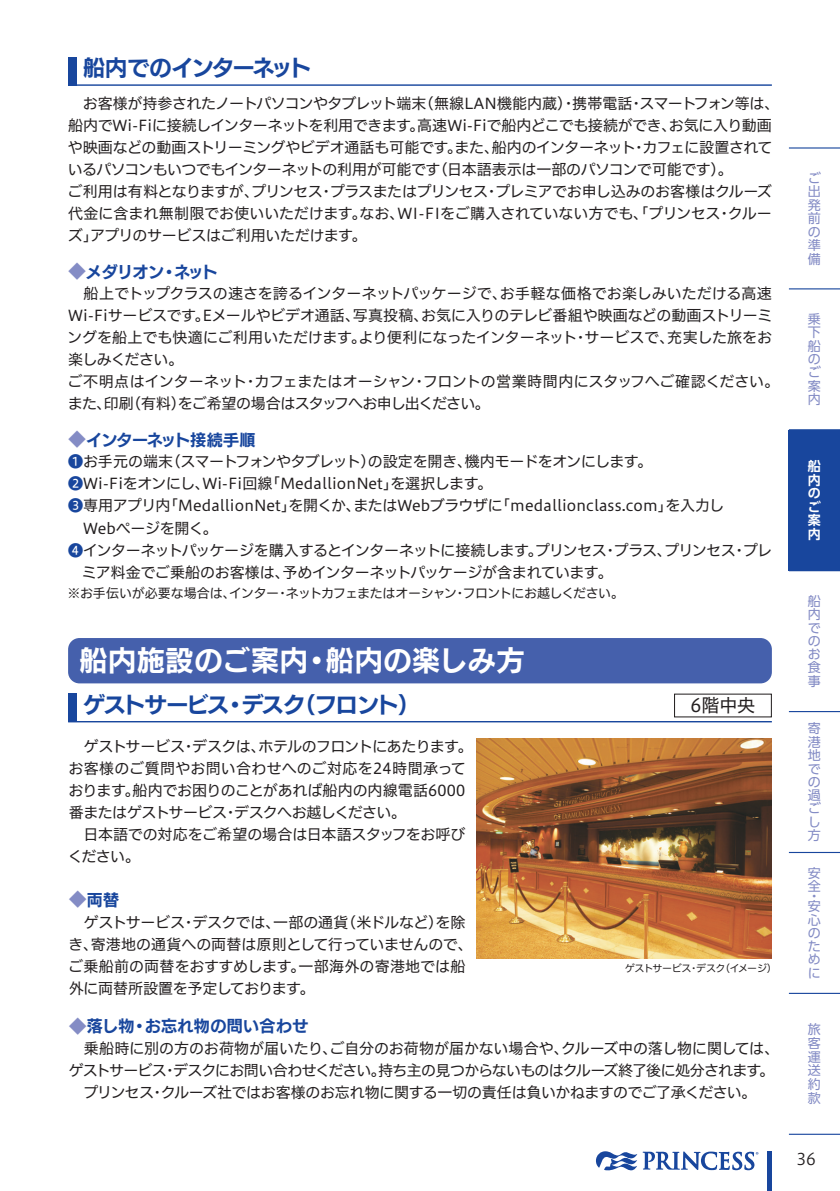
<style>
.page{position:relative;width:840px;height:1191px;background:#fff}
.page>*{position:absolute;margin:0;border:0;box-sizing:border-box;transform-origin:0 0}
.t1{font:28px "New Rodin Pro B";letter-spacing:.025em;color:#fff}
.t2{font:22px "New Rodin Pro B";letter-spacing:-.07em;color:#18469d}
.t3{font:18px "Hiragino UD Sans F Std W4";color:#231f20}
.t4{font:16px "New Rodin Pro B";letter-spacing:-.04em;color:#18469d}
.t5{font:16px "New Rodin Pro B";letter-spacing:.01em;color:#18469d}
.t6{font:16px "Hiragino UD Sans F Std W3";color:#231f20}
.t7{font:15px/22px "Hiragino UD Sans F Std W4";letter-spacing:-.02em;color:#231f20}
.t8{font:15px "Hiragino UD Sans F Std W4";letter-spacing:.01em;color:#231f20}
.t9{font:15px "Hiragino UD Sans F Std W4";letter-spacing:-.04em;color:#231f20}
.t10{font:13px "Hiragino UD Sans F Std W4";letter-spacing:-.035em;color:#231f20}
.t11{font:13px/13.4px "UD Shin Go Pro";color:#848cc5;text-align:justify}
.t12{font:700 13px/13.6px "UD Shin Go Pro De";color:#fff;text-align:justify}
.t13{font:10px "Hiragino UD Sans F Std W4";letter-spacing:-.03em;color:#231f20}
.s1{font-size:18px;color:#848cc5}
.s2{color:#18469d}
</style>
<div class="page">
<hr style="left:68px;top:84px;width:703px;height:2px;background:#18469d">
<div style="left:68px;top:57px;width:9px;height:29px;background:#18469d"></div>
<div style="left:68px;top:638px;width:703px;height:45px;background:#4560ac;border-radius:11px"></div>
<hr style="left:68px;top:721px;width:703px;height:1px;background:#18469d">
<div style="left:68px;top:693px;width:9px;height:29px;background:#18469d"></div>
<img style="left:476px;top:738px;width:295px;height:220px">
<div style="left:788px;top:430px;width:51px;height:140px;background:#18469d"></div>
<hr style="left:788px;top:147px;width:51px;height:2px;background:#18469d">
<hr style="left:788px;top:1133px;width:51px;height:1px;background:#18469d">
<hr style="left:788px;top:992px;width:51px;height:2px;background:#18469d">
<hr style="left:788px;top:852px;width:51px;height:1px;background:#18469d">
<hr style="left:788px;top:711px;width:51px;height:1px;background:#18469d">
<hr style="left:788px;top:570px;width:51px;height:1px;background:#18469d">
<hr style="left:788px;top:429px;width:51px;height:1px;background:#18469d">
<hr style="left:788px;top:288px;width:51px;height:1px;background:#18469d">
<svg style="left:596px;top:1151px;width:162px;height:19px"></svg>
<div style="left:766px;top:1151px;width:5px;height:40px;background:#18469d"></div>
<h2 class="t2" style="left:83px;top:49px;width:229px">船内でのインターネット</h2>
<p class="t7" style="left:68px;top:92px;width:713px">　お客様が持参されたノートパソコンやタブレット端末（無線LAN機能内蔵）・携帯電話・スマートフォン等は、船内でWi-Fiに接続しインターネットを利用できます。高速Wi-Fiで船内どこでも接続ができ、お気に入り動画や映画などの動画ストリーミングやビデオ通話も可能です。また、船内のインターネット・カフェに設置されているパソコンもいつでもインターネットの利用が可能です（日本語表示は一部のパソコンで可能です）。<br>ご利用は有料となりますが、プリンセス・プラスまたはプリンセス・プレミアでお申し込みのお客様はクルーズ代金に含まれ無制限でお使いいただけます。なお、WI-FIをご購入されていない方でも、「プリンセス・クルーズ」アプリのサービスはご利用いただけます。</p>
<p class="t4" style="left:68px;top:258px;width:151px"><span class="s1">◆</span>メダリオン・ネット</p>
<p class="t7" style="left:67px;top:282px;width:713px">　船上でトップクラスの速さを誇るインターネットパッケージで、お手軽な価格でお楽しみいただける高速Wi-Fiサービスです。Eメールやビデオ通話、写真投稿、お気に入りのテレビ番組や映画などの動画ストリーミングを船上でも快適にご利用いただけます。より便利になったインターネット・サービスで、充実した旅をお楽しみください。<br>ご不明点はインターネット・カフェまたはオーシャン・フロントの営業時間内にスタッフへご確認ください。また、印刷（有料）をご希望の場合はスタッフへお申し出ください。</p>
<p class="t4" style="left:68px;top:426px;width:189px"><span class="s1">◆</span>インターネット接続手順</p>
<p class="t7" style="left:68px;top:450px;width:585px"><span class="s2">❶</span>お手元の端末（スマートフォンやタブレット）の設定を開き、機内モードをオンにします。</p>
<p class="t8" style="left:68px;top:472px;width:425px"><span class="s2">❷</span>Wi-Fiをオンにし、Wi-Fi回線「MedallionNet」を選択します。</p>
<p class="t8" style="left:68px;top:494px;width:657px"><span class="s2">❸</span>専用アプリ内「MedallionNet」を開くか、またはWebブラウザに「medallionclass.com」を入力し</p>
<p class="t7" style="left:68px;top:516px;width:151px">　Webページを開く。</p>
<p class="t9" style="left:68px;top:538px;width:705px"><span class="s2">❹</span>インターネットパッケージを購入するとインターネットに接続します。プリンセス・プラス、プリンセス・プレ</p>
<p class="t7" style="left:82px;top:560px;width:532px">ミア料金でご乗船のお客様は、予めインターネットパッケージが含まれています。</p>
<p class="t10" style="left:68px;top:583px;width:557px">※お手伝いが必要な場合は、インター・ネットカフェまたはオーシャン・フロントにお越しください。</p>
<h1 class="t1" style="left:79px;top:636px;width:446px">船内施設のご案内・船内の楽しみ方</h1>
<h2 class="t2" style="left:83px;top:685px;width:338px">ゲストサービス・デスク（フロント）</h2>
<p class="t3" style="left:690px;top:692px;width:66px">6階中央</p>
<p class="t7" style="left:68px;top:734px;width:406px">　ゲストサービス・デスクは、ホテルのフロントにあたります。お客様のご質問やお問い合わせへのご対応を24時間承っております。船内でお困りのことがあれば船内の内線電話6000番またはゲストサービス・デスクへお越しください。<br>　日本語での対応をご希望の場合は日本語スタッフをお呼びください。</p>
<p class="t5" style="left:69px;top:885px;width:52px"><span class="s1">◆</span>両替</p>
<p class="t7" style="left:68px;top:910px;width:406px">　ゲストサービス・デスクでは、一部の通貨（米ドルなど）を除き、寄港地の通貨への両替は原則として行っていませんので、ご乗船前の両替をおすすめします。一部海外の寄港地では船外に両替所設置を予定しております。</p>
<p class="t5" style="left:69px;top:1012px;width:241px"><span class="s1">◆</span>落し物・お忘れ物の問い合わせ</p>
<p class="t7" style="left:68px;top:1037px;width:712px">　乗船時に別の方のお荷物が届いたり、ご自分のお荷物が届かない場合や、クルーズ中の落し物に関しては、ゲストサービス・デスクにお問い合わせください。持ち主の見つからないものはクルーズ終了後に処分されます。　プリンセス・クルーズ社ではお客様のお忘れ物に関する一切の責任は負いかねますのでご了承ください。</p>
<p class="t13" style="left:624px;top:961px;width:153px">ゲストサービス・デスク（イメージ）</p>
<p class="t11" style="left:807px;top:171px;width:15px">ご出発前の準備</p>
<p class="t11" style="left:807px;top:311px;width:15px">乗下船のご案内</p>
<p class="t12" style="left:807px;top:459px;width:15px">船内のご案内</p>
<p class="t11" style="left:807px;top:594px;width:14px">船内でのお食事</p>
<p class="t11" style="left:807px;top:721px;width:15px">寄港地での過ごし方</p>
<p class="t11" style="left:807px;top:865px;width:14px">安全</p>
<p class="t11" style="left:807px;top:891px;width:14px;line-height:9.8px">・安</p>
<p class="t11" style="left:807px;top:912px;width:14px">心のために</p>
<p class="t11" style="left:807px;top:1022px;width:14px">旅客運送約款</p>
<p class="t6" style="left:796px;top:1147px;width:21px">36</p>
</div>
